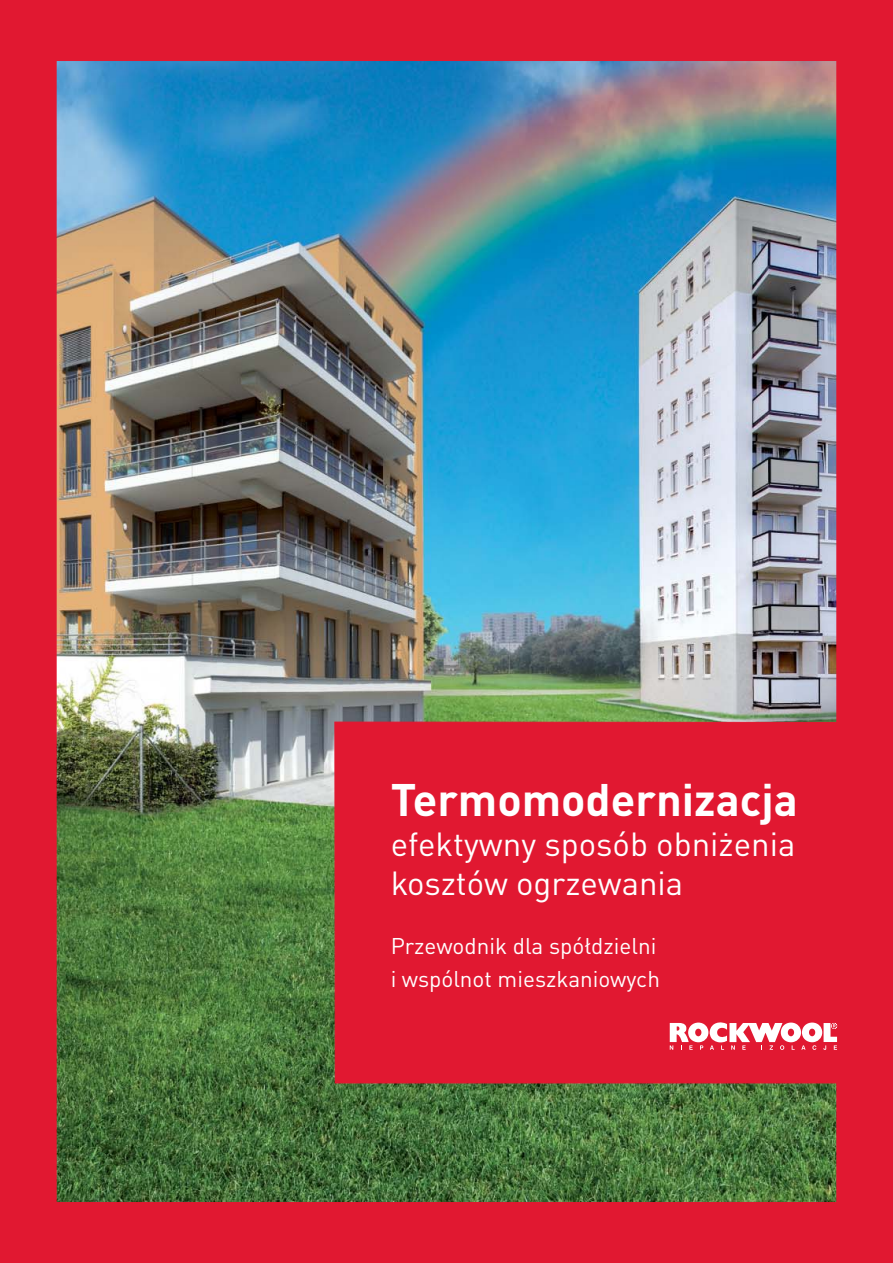
<style>
.page{position:relative;width:893px;height:1263px;background:#fff}
.page>*{position:absolute;margin:0;border:0;box-sizing:border-box;transform-origin:0 0}
.t1{font:700 45px "DIN Pro";color:#fff}
.t2{font:33px/39.6px "DIN Pro";color:#fff}
.t3{font:22.5px/33px "DIN Pro";color:#fff}
</style>
<div class="page">
<div style="left:0;top:0;width:893px;height:1262px;background:#e11831"></div>
<img style="left:58px;top:62px;width:777px;height:1139px">
<div style="left:335px;top:722px;width:558px;height:361px;background:#e11831"></div>
<svg style="left:670px;top:1022px;width:167px;height:28px"></svg>
<h1 class="t1" style="left:391px;top:784px;width:409px">Termomodernizacja</h1>
<h2 class="t2" style="left:391px;top:828px;width:406px">efektywny sposób obniżenia kosztów ogrzewania</h2>
<p class="t3" style="left:391px;top:932px;width:271px">Przewodnik dla spółdzielni i wspólnot mieszkaniowych</p>
</div>
